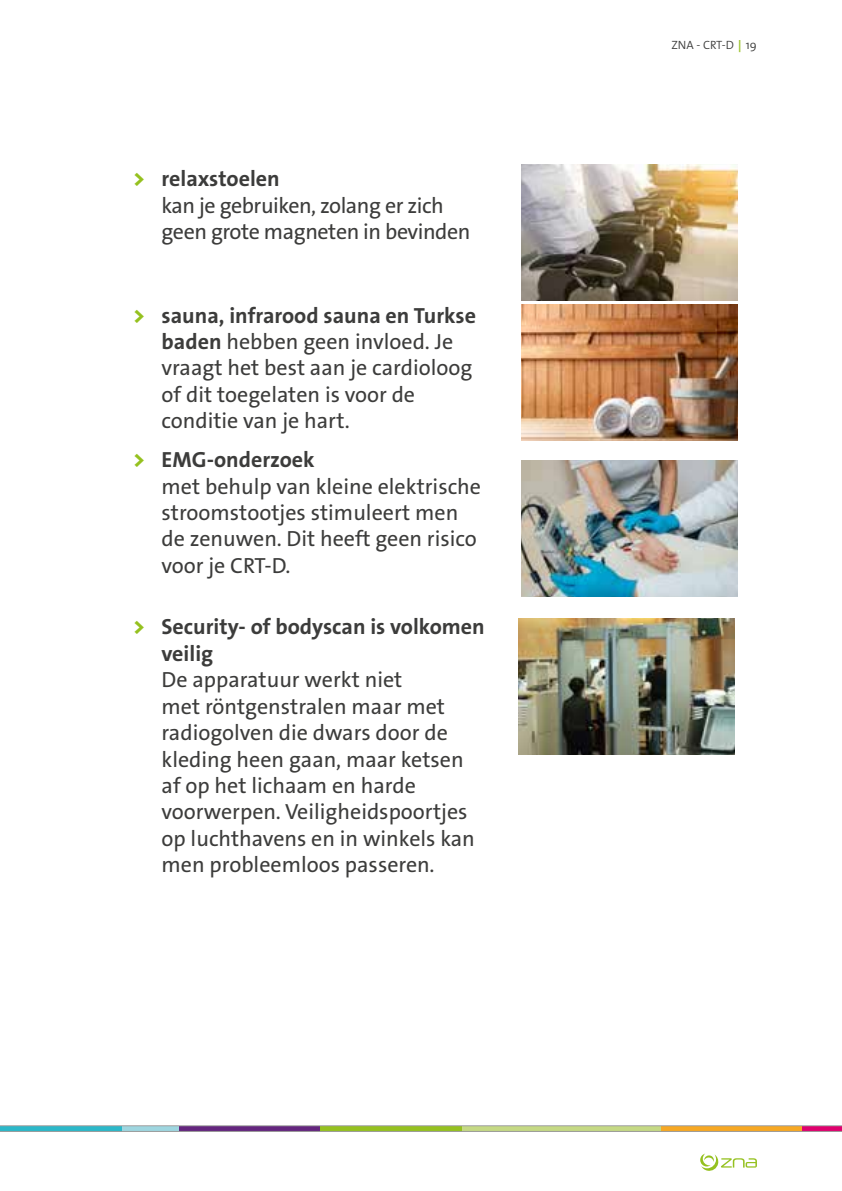
<style>
.page{position:relative;width:842px;height:1191px;background:#fff}
.page>*{position:absolute;margin:0;border:0;box-sizing:border-box;transform-origin:0 0}
.t1{font:22px/26.4px "The Sans Os F";color:#3c3c3b}
.t2{font:22px/26.4px "The Sans Os F";letter-spacing:-.02em;color:#3c3c3b}
.t3{font:700 22px/26.4px "The Sans Os F";color:#3c3c3b}
.t4{font:300 12px "The Sans Os F";color:#3c3c3b}
.s1{font-weight:800;color:#95c11f}
.s2{font-weight:700}
.s3{font-weight:700;color:#a2c73a}
</style>
<div class="page">
<svg style="left:0;top:1125px;width:842px;height:6px;background:#a1a27e"></svg>
<svg style="left:700px;top:1153px;width:57px;height:17px"></svg>
<img style="left:522px;top:164px;width:215px;height:136px">
<img style="left:522px;top:305px;width:215px;height:136px">
<img style="left:522px;top:461px;width:215px;height:136px">
<img style="left:519px;top:618px;width:215px;height:136px">
<p class="t2" style="left:162px;top:166px;width:310px;text-indent:-28px"><span class="s1">&gt;</span> <span class="s2">relaxstoelen<br></span>kan je gebruiken, zolang er zich geen grote magneten in bevinden</p>
<p class="t1" style="left:162px;top:302px;width:316px;text-indent:-28px"><span class="s1">&gt;</span> <span class="s2">sauna, infrarood sauna en Turkse baden</span> hebben geen invloed. Je vraagt het best aan je cardioloog of dit toegelaten is voor de conditie van je hart.</p>
<p class="t1" style="left:162px;top:447px;width:321px;text-indent:-28px"><span class="s1">&gt;</span> <span class="s2">EMG-onderzoek<br></span>met behulp van kleine elektrische stroomstootjes stimuleert men de zenuwen. Dit heeft geen risico voor je CRT-D.</p>
<p class="t3" style="left:162px;top:614px;width:325px;text-indent:-28px"><span class="s1">&gt;</span> Security- of bodyscan is volkomen veilig</p>
<p class="t1" style="left:162px;top:667px;width:315px">De apparatuur werkt niet<br>met röntgenstralen maar met radiogolven die dwars door de kleding heen gaan, maar ketsen af op het lichaam en harde voorwerpen. Veiligheidspoortjes op luchthavens en in winkels kan men probleemloos passeren.</p>
<p class="t4" style="left:671px;top:37px;width:87px">ZNA - CRT-D<span class="s3">↕</span>19</p>
</div>
